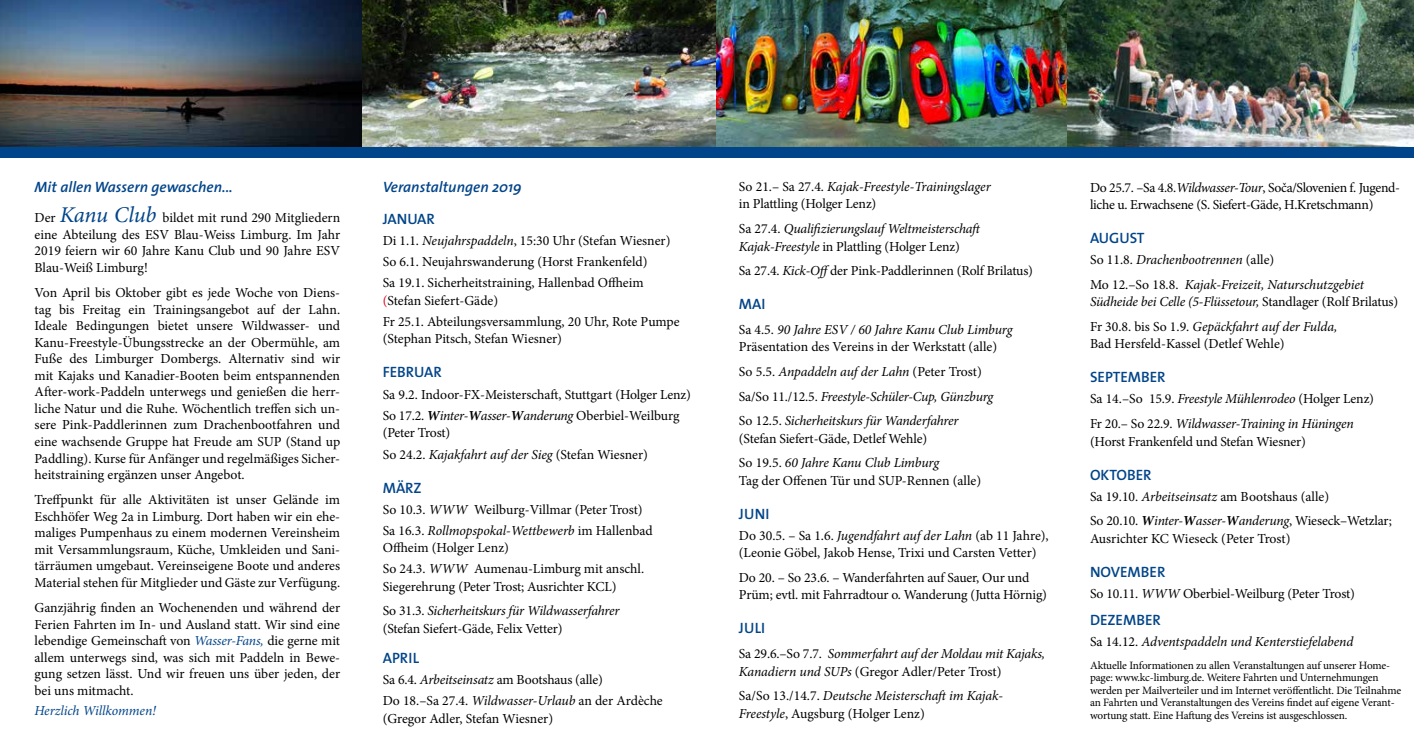
<style>
.page{position:relative;width:1414px;height:752px;background:#fff}
.page>*{position:absolute;margin:0;border:0;box-sizing:border-box;transform-origin:0 0}
.t1{font:600 15px "The Sans";color:#004489}
.t2{font:italic 600 15px "The Sans";color:#004489}
.t3{font:13.75px/16.5px "Minion Pro";letter-spacing:-.005em;color:#000}
.t4{font:italic 13.75px/24.6px "Minion Pro";letter-spacing:-.015em;color:#000}
.t5{font:13.75px/17.5px "Minion Pro";letter-spacing:-.025em;color:#000}
.t6{font:italic 13.75px "Minion Pro";letter-spacing:-.005em;color:#004489}
.t7{font:11.25px/12.5px "Minion Pro";letter-spacing:-.01em;color:#000}
.s1{font-style:italic;font-size:22.5px;color:#004489}
.s2{font-style:italic;color:#004489}
.s3{font-style:italic}
.s4{color:#e2001a}
.s5{font-weight:700;font-style:italic}
.s6{font-style:normal}
</style>
<div class="page">
<img style="left:1067px;top:0;width:347px;height:147px">
<img style="left:716px;top:0;width:351px;height:147px">
<img style="left:361px;top:0;width:355px;height:147px">
<img style="left:0;top:0;width:361px;height:147px">
<div style="left:0;top:147px;width:1414px;height:11px;background:#004489"></div>
<p class="t2" style="left:35px;top:174px;width:200px">Mit allen Wassern gewaschen...</p>
<p class="t3" style="left:35px;top:210px;width:307px;text-align:justify">Der <span class="s1">Kanu Club</span> bildet mit rund 290 Mitgliedern eine Abteilung des ESV Blau-Weiss Limburg. Im Jahr 2019 feiern wir 60 Jahre Kanu Club und 90 Jahre ESV Blau-Weiß Limburg!</p>
<p class="t3" style="left:35px;top:284px;width:307px;text-align:justify">Von April bis Oktober gibt es jede Woche von Diens&shy;tag bis Freitag ein Trainingsangebot auf der Lahn.<br>Ideale Bedingungen bietet unsere Wildwasser- und Kanu-Freestyle-Übungsstrecke an der Obermühle, am Fuße des Limburger Dombergs. Alternativ sind wir mit Kajaks und Kanadier-Booten beim entspannenden After-work-Paddeln unterwegs und genießen die herr&shy;liche Natur und die Ruhe. Wöchentlich treffen sich un&shy;sere Pink-Paddlerinnen zum Drachenbootfahren und eine wachsende Gruppe hat Freude am SUP (Stand up Paddling). Kurse für Anfänger und regelmäßiges Sicher&shy;heitstraining ergänzen unser Angebot.</p>
<p class="t3" style="left:35px;top:491px;width:307px;text-align:justify">Treffpunkt für alle Aktivitäten ist unser Gelände im Eschhöfer Weg 2a in Limburg. Dort haben wir ein ehe&shy;maliges Pumpenhaus zu einem modernen Vereinsheim mit Versammlungsraum, Küche, Umkleiden und Sani&shy;tärräumen umgebaut. Vereinseigene Boote und anderes Material stehen für Mitglieder und Gäste zur Verfügung.</p>
<p class="t3" style="left:35px;top:599px;width:307px;text-align:justify">Ganzjährig finden an Wochenenden und während der Ferien Fahrten im In- und Ausland statt. Wir sind eine lebendige Gemeinschaft von <span class="s2">Wasser-Fans,</span> die gerne mit allem unterwegs sind, was sich mit Paddeln in Bewe&shy;gung setzen lässt. Und wir freuen uns über jeden, der bei uns mitmacht.</p>
<p class="t6" style="left:35px;top:700px;width:123px">Herzlich Willkommen!</p>
<p class="t2" style="left:383px;top:174px;width:140px">Veranstaltungen 2019</p>
<p class="t1" style="left:383px;top:206px;width:54px">JANUAR</p>
<p class="t3" style="left:383px;top:230px;width:289px;line-height:21px">Di 1.1. <span class="s3">Neujahrspaddeln</span>, 15:30 Uhr (Stefan Wiesner)<br>So 6.1. Neujahrswanderung (Horst Frankenfeld)<br>Sa 19.1. Sicherheitstraining, Hallenbad Offheim</p>
<p class="t3" style="left:383px;top:290px;width:299px;line-height:21px"><span class="s4">(</span>Stefan Siefert-Gäde)<br>Fr 25.1. Abteilungsversammlung, 20 Uhr, Rote Pumpe</p>
<p class="t3" style="left:383px;top:330px;width:181px">(Stephan Pitsch, Stefan Wiesner)</p>
<p class="t1" style="left:383px;top:359px;width:61px">FEBRUAR</p>
<p class="t3" style="left:383px;top:384px;width:310px;line-height:21px">Sa 9.2. Indoor-FX-Meisterschaft, Stuttgart (Holger Lenz)<br>So 17.2. <span class="s5">W</span><span class="s3">inter-</span><span class="s5">W</span><span class="s3">asser-</span><span class="s5">W</span><span class="s3">anderung</span> Oberbiel-Weilburg</p>
<p class="t3" style="left:383px;top:422px;width:267px;line-height:21px">(Peter Trost)<br>So 24.2. <span class="s3">Kajakfahrt auf der Sieg</span> (Stefan Wiesner)</p>
<p class="t1" style="left:383px;top:474px;width:40px">MÄRZ</p>
<p class="t3" style="left:383px;top:498px;width:272px;line-height:21px">So 10.3. <span class="s3">WWW</span> Weilburg-Villmar (Peter Trost)<br>Sa 16.3. <span class="s3">Rollmopspokal-Wettbewerb</span> im Hallenbad</p>
<p class="t3" style="left:383px;top:537px;width:263px;line-height:21px">Offheim (Holger Lenz)<br>So 24.3. <span class="s3">WWW</span> Aumenau-Limburg mit anschl.</p>
<p class="t3" style="left:383px;top:573px;width:238px;line-height:24.6px">Siegerehrung (Peter Trost; Ausrichter KCL)<br>So 31.3. <span class="s3">Sicherheitskurs für Wildwasserfahrer</span></p>
<p class="t3" style="left:383px;top:620px;width:181px">(Stefan Siefert-Gäde, Felix Vetter)</p>
<p class="t1" style="left:383px;top:645px;width:38px">APRIL</p>
<p class="t3" style="left:383px;top:669px;width:282px;line-height:21px">Sa 6.4. <span class="s3">Arbeitseinsatz</span> am Bootshaus (alle)<br>Do 18.–Sa 27.4. <span class="s3">Wildwasser-Urlaub</span> an der Ardèche</p>
<p class="t3" style="left:383px;top:710px;width:172px">(Gregor Adler, Stefan Wiesner)</p>
<p class="t3" style="left:739px;top:178px;width:253px;line-height:17.5px">So 21.– Sa 27.4. <span class="s3">Kajak-Freestyle-Trainingslager </span>in Plattling (Holger Lenz)</p>
<p class="t4" style="left:739px;top:220px;width:245px;line-height:17.5px"><span class="s6">Sa 27.4.</span> Qualifizierungslauf Weltmeisterschaft<br>Kajak-Freestyle <span class="s6">in Plattling (Holger Lenz)</span></p>
<p class="t3" style="left:739px;top:262px;width:296px">Sa 27.4. <span class="s3">Kick-Off</span>der Pink-Paddlerinnen (Rolf Brilatus)</p>
<p class="t1" style="left:739px;top:291px;width:28px">MAI</p>
<p class="t3" style="left:739px;top:320px;width:275px;line-height:17.5px">Sa 4.5. <span class="s3">90 Jahre ESV / 60 Jahre Kanu Club Limburg<br></span>Präsentation des Vereins in der Werkstatt (alle)</p>
<p class="t4" style="left:739px;top:359px;width:256px"><span class="s6">So 5.5.</span> Anpaddeln auf der Lahn <span class="s6">(Peter Trost)<br>Sa/So 11./12.5.</span> Freestyle-Schüler-Cup, Günzburg<br><span class="s6">So 12.5.</span> Sicherheitskurs für Wanderfahrer</p>
<p class="t3" style="left:739px;top:426px;width:202px;line-height:24.6px">(Stefan Siefert-Gäde, Detlef Wehle)<br>So 19.5. <span class="s3">60 Jahre Kanu Club Limburg</span></p>
<p class="t3" style="left:739px;top:472px;width:244px">Tag der Offenen Tür und SUP-Rennen (alle)</p>
<p class="t1" style="left:739px;top:501px;width:32px">JUNI</p>
<p class="t3" style="left:739px;top:526px;width:311px;line-height:17.5px">Do 30.5. – Sa 1.6. <span class="s3">Jugendfahrt auf der Lahn</span> (ab 11 Jahre), (Leonie Göbel, Jakob Hense, Trixi und Carsten Vetter)</p>
<p class="t3" style="left:739px;top:568px;width:310px;line-height:17.5px">Do 20. – So 23.6. – Wanderfahrten auf Sauer, Our und<br>Prüm; evtl. mit Fahrradtour o. Wanderung (Jutta Hörnig)</p>
<p class="t1" style="left:739px;top:615px;width:28px">JULI</p>
<p class="t4" style="left:739px;top:644px;width:308px;line-height:17.5px"><span class="s6">Sa 29.6.–So 7.7.</span> Sommerfahrt auf der Moldau mit Kajaks,<br>Kanadiern und SUPs <span class="s6">(Gregor Adler/Peter Trost)</span></p>
<p class="t4" style="left:739px;top:686px;width:266px;line-height:17.5px"><span class="s6">Sa/So 13./14.7.</span> Deutsche Meisterschaft im Kajak-<br>Freestyle<span class="s6">, Augsburg (Holger Lenz)</span></p>
<p class="t5" style="left:1090px;top:178px;width:311px">Do 25.7. –Sa 4.8.<span class="s3">Wildwasser-Tour</span>, Soča/Slovenien f. Jugend&shy;liche u. Erwachsene (S. Siefert-Gäde, H.Kretschmann)</p>
<p class="t1" style="left:1090px;top:225px;width:56px">AUGUST</p>
<p class="t4" style="left:1090px;top:247px;width:275px"><span class="s6">So 11.8.</span> Drachenbootrennen <span class="s6">(alle)<br>Mo 12.–So 18.8.</span> Kajak-Freizeit, Naturschutzgebiet</p>
<p class="t4" style="left:1090px;top:289px;width:310px">Südheide bei Celle (5-Flüssetour, <span class="s6">Standlager (Rolf Brilatus)<br>Fr 30.8. bis So 1.9.</span> Gepäckfahrt auf der Fulda,</p>
<p class="t3" style="left:1090px;top:335px;width:196px">Bad Hersfeld-Kassel (Detlef Wehle)</p>
<p class="t1" style="left:1090px;top:364px;width:77px">SEPTEMBER</p>
<p class="t4" style="left:1090px;top:386px;width:286px"><span class="s6">Sa 14.–So 15.9.</span> Freestyle Mühlenrodeo <span class="s6">(Holger Lenz)<br>Fr 20.– So 22.9.</span> Wildwasser-Training in Hüningen</p>
<p class="t3" style="left:1090px;top:433px;width:217px">(Horst Frankenfeld und Stefan Wiesner)</p>
<p class="t1" style="left:1090px;top:461px;width:63px">OKTOBER</p>
<p class="t3" style="left:1090px;top:483px;width:303px;line-height:24.6px">Sa 19.10. <span class="s3">Arbeitseinsatz</span> am Bootshaus (alle)<br>So 20.10. <span class="s5">W</span><span class="s3">inter-</span><span class="s5">W</span><span class="s3">asser-</span><span class="s5">W</span><span class="s3">anderung</span>, Wieseck–Wetzlar;</p>
<p class="t3" style="left:1090px;top:530px;width:202px">Ausrichter KC Wieseck (Peter Trost)</p>
<p class="t1" style="left:1090px;top:559px;width:77px">NOVEMBER</p>
<p class="t3" style="left:1090px;top:585px;width:266px">So 10.11. <span class="s3">WWW</span> Oberbiel-Weilburg (Peter Trost)</p>
<p class="t1" style="left:1090px;top:606px;width:72px">DEZEMBER</p>
<p class="t4" style="left:1090px;top:628px;width:265px"><span class="s6">Sa 14.12.</span> Adventspaddeln und Kenterstiefelabend</p>
<p class="t7" style="left:1090px;top:658px;width:313px">Aktuelle Informationen zu allen Veranstaltungen auf unserer Home&shy;page: www.kc-limburg.de. Weitere Fahrten und Unternehmungen werden per Mailverteiler und im Internet veröffentlicht. Die Teilnahme an Fahrten und Veranstaltungen des Vereins findet auf eigene Verant&shy;wortung statt. Eine Haftung des Vereins ist ausgeschlossen.</p>
</div>
